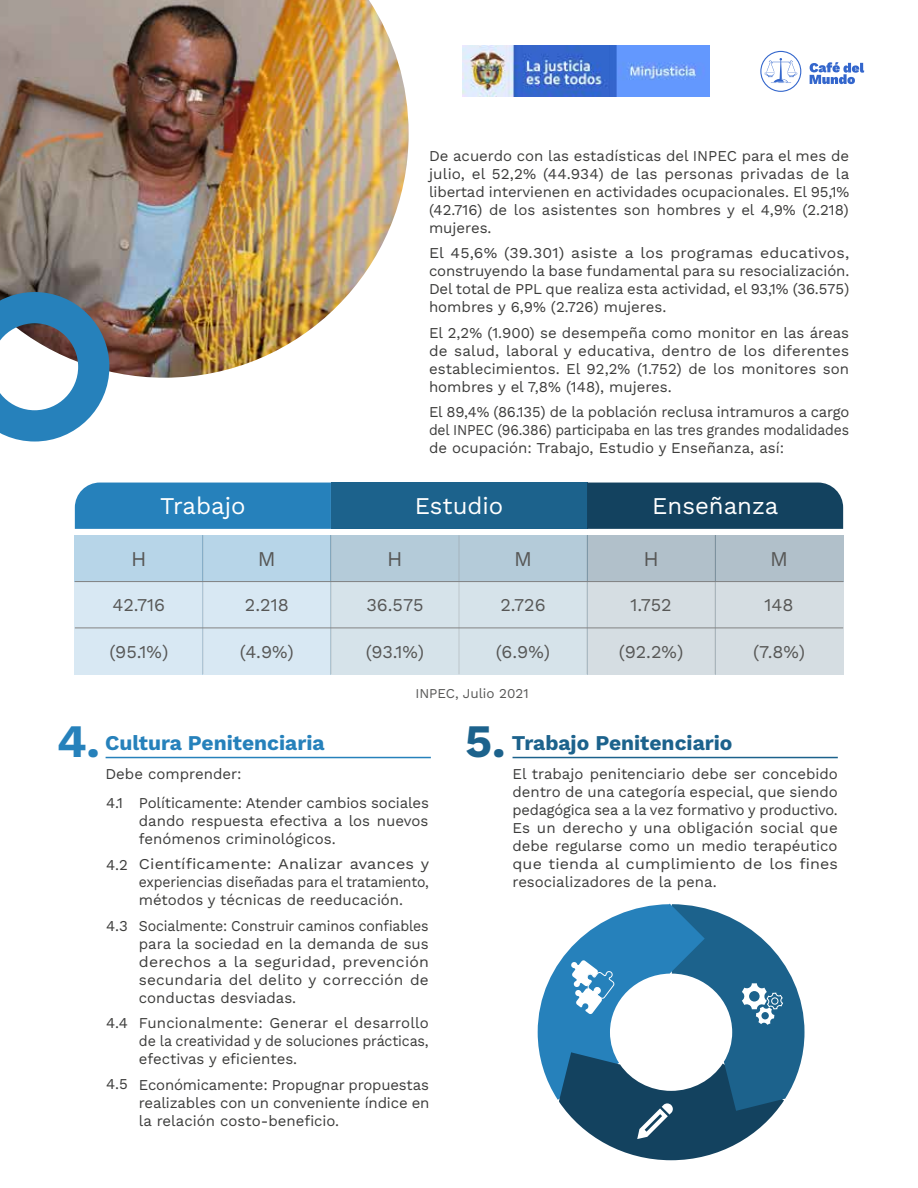
<style>
.page{position:relative;width:918px;height:1188px;background:#fff}
.page>*{position:absolute;margin:0;border:0;box-sizing:border-box;transform-origin:0 0}
.t1{font:24px "Work Sans";color:#fff}
.t2{font:700 21px "Work Sans";color:#2681bb}
.t3{font:700 21px "Work Sans";color:#1c628c}
.t4{font:21px "Work Sans";color:#575756}
.t5{font:18px "Work Sans";color:#575756}
.t6{font:15px/18px "Work Sans";color:#3c3c3b;text-align:justify}
.t7{font:15px/18px "Work Sans";color:#3c3c3b;text-align:justify;scale:1.06 1}
.t8{font:15px/18px "Work Sans";color:#3c3c3b;text-align:justify;scale:.94 1}
.t9{font:15px/18px "Work Sans";color:#3c3c3b;text-align:justify;scale:1.08 1}
.t10{font:13.5px "Work Sans";color:#575756}
.s1{font-size:46.5px}
</style>
<div class="page">
<hr style="left:106px;top:757px;width:325px;height:1px;background:#2681bb">
<img style="left:0;top:0;width:409px;height:378px">
<svg style="left:0;top:292px;width:109px;height:150px"></svg>
<div style="left:75px;top:483px;width:256px;height:46px;background:#2681bb"></div>
<div style="left:331px;top:483px;width:256px;height:46px;background:#1c628c"></div>
<div style="left:587px;top:483px;width:256px;height:46px;background:#13425f"></div>
<div style="left:75px;top:535px;width:128px;height:47px;background:#b7d5e8"></div>
<div style="left:75px;top:582px;width:128px;height:46px;background:#d8e8f3"></div>
<div style="left:75px;top:628px;width:128px;height:46px;background:#d8e8f3"></div>
<div style="left:203px;top:535px;width:128px;height:47px;background:#b7d5e8"></div>
<div style="left:203px;top:582px;width:128px;height:46px;background:#d8e8f3"></div>
<div style="left:203px;top:628px;width:128px;height:46px;background:#d8e8f3"></div>
<div style="left:331px;top:535px;width:128px;height:47px;background:#b4cbd9"></div>
<div style="left:331px;top:582px;width:128px;height:46px;background:#d6e3ea"></div>
<div style="left:331px;top:628px;width:128px;height:46px;background:#d6e3ea"></div>
<div style="left:459px;top:535px;width:128px;height:47px;background:#b4cbd9"></div>
<div style="left:459px;top:582px;width:128px;height:46px;background:#d6e3ea"></div>
<div style="left:459px;top:628px;width:128px;height:46px;background:#d6e3ea"></div>
<div style="left:587px;top:535px;width:128px;height:47px;background:#b1c0ca"></div>
<div style="left:587px;top:582px;width:128px;height:46px;background:#d5dde2"></div>
<div style="left:587px;top:628px;width:128px;height:46px;background:#d5dde2"></div>
<div style="left:715px;top:535px;width:128px;height:47px;background:#b1c0ca"></div>
<div style="left:715px;top:582px;width:128px;height:46px;background:#d5dde2"></div>
<div style="left:715px;top:628px;width:128px;height:46px;background:#d5dde2"></div>
<hr style="left:203px;top:535px;width:1px;height:139px;background:#838383">
<hr style="left:331px;top:535px;width:1px;height:139px;background:#838383">
<hr style="left:459px;top:535px;width:1px;height:139px;background:#838383">
<hr style="left:587px;top:535px;width:1px;height:139px;background:#838383">
<hr style="left:715px;top:535px;width:1px;height:139px;background:#838383">
<hr style="left:75px;top:581px;width:768px;height:1px;background:#838383">
<hr style="left:75px;top:628px;width:768px;height:1px;background:#838383">
<hr style="left:513px;top:757px;width:325px;height:1px;background:#1c628c">
<svg style="left:538px;top:904px;width:267px;height:256px"></svg>
<img style="left:463px;top:46px;width:246px;height:51px">
<svg style="left:760px;top:51px;width:41px;height:41px"></svg>
<svg style="left:810px;top:62px;width:54px;height:22px"></svg>
<h1 class="t1" style="left:160px;top:488px;width:87px">Trabajo</h1>
<p class="t6" style="left:429px;top:146px;width:422px">De acuerdo con las estadísticas del INPEC para el mes de julio, el 52,2% (44.934) de las personas privadas de la libertad intervienen en actividades ocupacionales. El 95,1% (42.716) de los asistentes son hombres y el 4,9% (2.218) mujeres.</p>
<p class="t7" style="left:429px;top:244px;width:398px">El 45,6% (39.301) asiste a los programas educativos, construyendo la base fundamental para su resocialización.<br>Del total de PPL que realiza esta actividad, el 93,1% (36.575) hombres y 6,9% (2.726) mujeres.</p>
<p class="t6" style="left:429px;top:323px;width:422px">El 2,2% (1.900) se desempeña como monitor en las áreas de salud, laboral y educativa, dentro de los diferentes establecimientos. El 92,2% (1.752) de los monitores son hombres y el 7,8% (148), mujeres.</p>
<p class="t6" style="left:429px;top:403px;width:422px">El 89,4% (86.135) de la población reclusa intramuros a cargo del INPEC (96.386) participaba en las tres grandes modalidades de ocupación: Trabajo, Estudio y Enseñanza, así:</p>
<h1 class="t1" style="left:415px;top:488px;width:90px">Estudio</h1>
<h1 class="t1" style="left:652px;top:488px;width:128px">Enseñanza</h1>
<h2 class="t4" style="left:131px;top:543px;width:17px">H</h2>
<h2 class="t4" style="left:258px;top:543px;width:19px">M</h2>
<h2 class="t4" style="left:387px;top:543px;width:17px">H</h2>
<h2 class="t4" style="left:514px;top:543px;width:19px">M</h2>
<h2 class="t4" style="left:643px;top:543px;width:17px">H</h2>
<h2 class="t4" style="left:770px;top:543px;width:19px">M</h2>
<p class="t5" style="left:112px;top:592px;width:54px">42.716</p>
<p class="t5" style="left:245px;top:592px;width:45px">2.218</p>
<p class="t5" style="left:366px;top:592px;width:59px">36.575</p>
<p class="t5" style="left:500px;top:592px;width:47px">2.726</p>
<p class="t5" style="left:630px;top:592px;width:43px">1.752</p>
<p class="t5" style="left:765px;top:592px;width:31px">148</p>
<p class="t5" style="left:109px;top:638px;width:60px">(95.1%)</p>
<p class="t5" style="left:240px;top:638px;width:55px">(4.9%)</p>
<p class="t5" style="left:366px;top:638px;width:60px">(93.1%)</p>
<p class="t5" style="left:496px;top:638px;width:56px">(6.9%)</p>
<p class="t10" style="left:415px;top:683px;width:115px">INPEC, Julio 2021</p>
<p class="t5" style="left:619px;top:638px;width:66px">(92.2%)</p>
<p class="t5" style="left:753px;top:638px;width:54px">(7.8%)</p>
<h2 class="t2" style="left:57px;top:727px;width:270px"><span class="s1">4.</span> Cultura Penitenciaria</h2>
<p class="t6" style="left:106px;top:764px;width:138px">Debe comprender:</p>
<p class="t6" style="left:106px;top:793px;width:19px">4.1</p>
<p class="t6" style="left:106px;top:856px;width:23px">4.2</p>
<p class="t6" style="left:106px;top:916px;width:23px">4.3</p>
<p class="t6" style="left:106px;top:1013px;width:24px">4.4</p>
<p class="t6" style="left:106px;top:1075px;width:23px">4.5</p>
<p class="t6" style="left:139px;top:793px;width:292px">Políticamente: Atender cambios sociales dando respuesta efectiva a los nuevos fenómenos criminológicos.</p>
<p class="t9" style="left:139px;top:854px;width:270px">Científicamente: Analizar avances y experiencias diseñadas para el tratamiento, métodos y técnicas de reeducación.</p>
<p class="t8" style="left:139px;top:916px;width:310px">Socialmente: Construir caminos confiables para la sociedad en la demanda de sus derechos a la seguridad, prevención secundaria del delito y corrección de conductas desviadas.</p>
<p class="t6" style="left:139px;top:1013px;width:291px">Funcionalmente: Generar el desarrollo de la creatividad y de soluciones prácticas, efectivas y eficientes.</p>
<p class="t6" style="left:139px;top:1075px;width:292px">Económicamente: Propugnar propuestas realizables con un conveniente índice en la relación costo-beneficio.</p>
<h2 class="t3" style="left:465px;top:727px;width:269px"><span class="s1">5.</span> Trabajo Penitenciario</h2>
<p class="t6" style="left:512px;top:764px;width:327px">El trabajo penitenciario debe ser concebido dentro de una categoría especial, que siendo pedagógica sea a la vez formativo y productivo.<br>Es un derecho y una obligación social que debe regularse como un medio terapéutico que tienda al cumplimiento de los fines resocializadores de la pena.</p>
</div>
